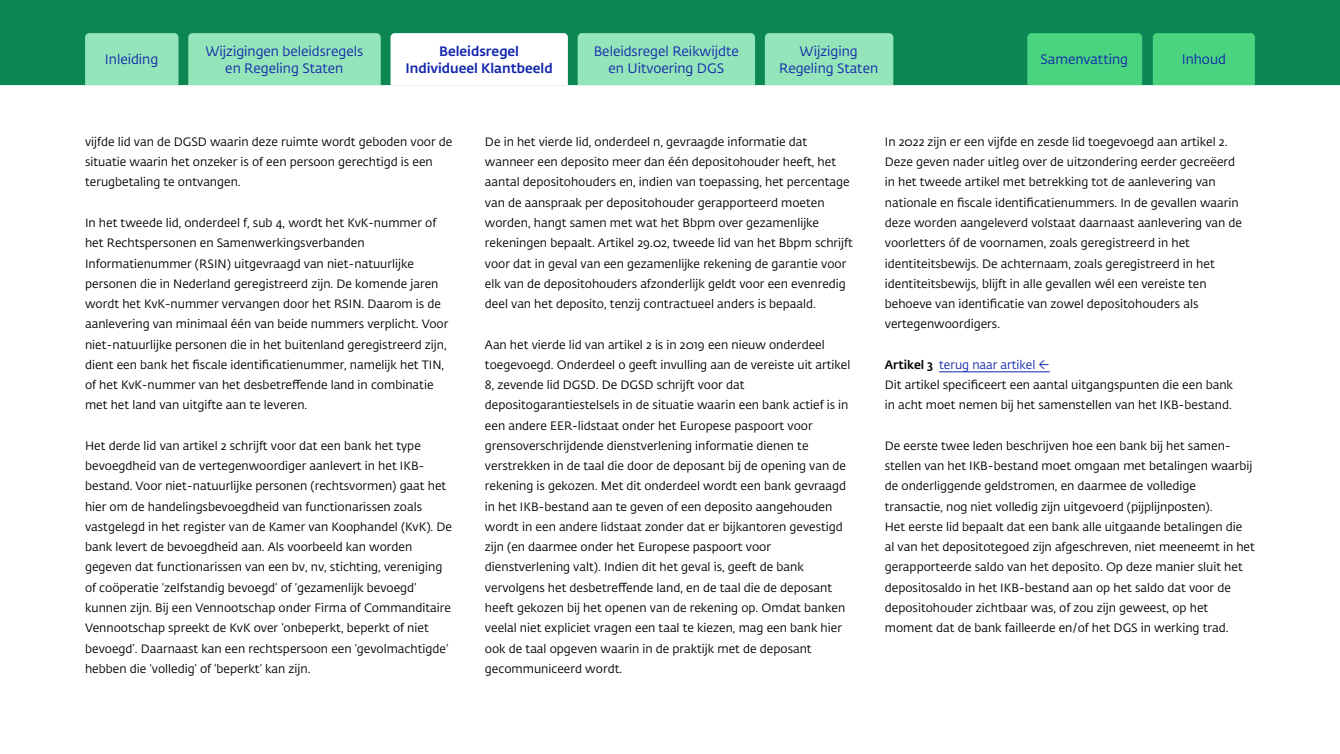
<style>
.page{position:relative;width:1340px;height:754px;background:#fff}
.page>*{position:absolute;margin:0;border:0;box-sizing:border-box;transform-origin:0 0}
.t1{font:13.5px/16.5px "DNB Fedra";color:#1226aa;text-align:center}
.t2{font:500 13.5px/16.5px "DNB Fedra";color:#1226aa;text-align:center}
.P_Broodtekst{font:12px/20.2px "DNB Fedra";color:#000}
.H4_Alineakop{font:12px "DNB Fedra";color:#1226aa}
.s1{font-weight:500;color:#000}
</style>
<div class="page">
<div style="left:0;top:0;width:1339px;height:85px;background:#0c8754"></div>
<div style="left:1027px;top:33px;width:115px;height:52px;background:#4ad480"></div>
<div style="left:1152px;top:33px;width:102px;height:52px;background:#4ad480"></div>
<div style="left:188px;top:33px;width:193px;height:52px;background:#94e5ba"></div>
<svg style="left:390px;top:33px;width:178px;height:52px"></svg>
<div style="left:577px;top:33px;width:178px;height:52px;background:#94e5ba"></div>
<div style="left:765px;top:33px;width:128px;height:52px;background:#94e5ba"></div>
<div style="left:85px;top:33px;width:93px;height:52px;background:#94e5ba"></div>
<hr style="left:939px;top:371px;width:110px;height:1px;background:#1226aa">
<p class="t1" style="left:105px;top:52px;width:55px">Inleiding</p>
<p class="t1" style="left:205px;top:43px;width:159px">Wijzigingen beleidsregels en Regeling Staten</p>
<p class="t2" style="left:405px;top:43px;width:149px">Beleidsregel<br>Individueel Klantbeeld</p>
<p class="t1" style="left:593px;top:43px;width:147px">Beleidsregel Reikwijdte en Uitvoering DGS</p>
<p class="t1" style="left:779px;top:43px;width:101px">Wijziging<br>Regeling Staten</p>
<p class="t1" style="left:1040px;top:52px;width:89px">Samenvatting</p>
<p class="t1" style="left:1181px;top:52px;width:46px">Inhoud</p>
<p class="P_Broodtekst" style="left:85px;top:132px;width:369px">vijfde lid van de DGSD waarin deze ruimte wordt geboden voor de situatie waarin het onzeker is of een persoon gerechtigd is een terugbetaling te ontvangen.</p>
<p class="P_Broodtekst" style="left:85px;top:213px;width:365px">In het tweede lid, onderdeel f, sub 4, wordt het KvK-nummer of het Rechtspersonen en Samenwerkingsverbanden Informatienummer (RSIN) uitgevraagd van niet-natuurlijke personen die in Nederland geregistreerd zijn. De komende jaren wordt het KvK-nummer vervangen door het RSIN. Daarom is de aanlevering van minimaal één van beide nummers verplicht. Voor niet-natuurlijke personen die in het buitenland geregistreerd zijn, dient een bank het fiscale identificatienummer, namelijk het TIN, of het KvK-nummer van het desbetreffende land in combinatie met het land van uitgifte aan te leveren.</p>
<p class="P_Broodtekst" style="left:85px;top:435px;width:368px">Het derde lid van artikel 2 schrijft voor dat een bank het type bevoegdheid van de vertegenwoordiger aanlevert in het IKB&shy;bestand. Voor niet-natuurlijke personen (rechtsvormen) gaat het hier om de handelingsbevoegdheid van functionarissen zoals vastgelegd in het register van de Kamer van Koophandel (KvK). De bank levert de bevoegdheid aan. Als voorbeeld kan worden gegeven dat functionarissen van een bv, nv, stichting, vereniging of coöperatie ‘zelfstandig bevoegd’ of ‘gezamenlijk bevoegd’ kunnen zijn. Bij een Vennootschap onder Firma of Commanditaire Vennootschap spreekt de KvK over ‘onbeperkt, beperkt of niet bevoegd’. Daarnaast kan een rechtspersoon een ‘gevolmachtigde’ hebben die ‘volledig’ of ‘beperkt’ kan zijn.</p>
<p class="P_Broodtekst" style="left:485px;top:132px;width:369px">De in het vierde lid, onderdeel n, gevraagde informatie dat wanneer een deposito meer dan één depositohouder heeft, het aantal depositohouders en, indien van toepassing, het percentage van de aanspraak per depositohouder gerapporteerd moeten worden, hangt samen met wat het Bbpm over gezamenlijke rekeningen bepaalt. Artikel 29.02, tweede lid van het Bbpm schrijft voor dat in geval van een gezamenlijke rekening de garantie voor elk van de depositohouders afzonderlijk geldt voor een evenredig deel van het deposito, tenzij contractueel anders is bepaald.</p>
<p class="P_Broodtekst" style="left:485px;top:334px;width:367px">Aan het vierde lid van artikel 2 is in 2019 een nieuw onderdeel toegevoegd. Onderdeel o geeft invulling aan de vereiste uit artikel 8, zevende lid DGSD. De DGSD schrijft voor dat depositogarantiestelsels in de situatie waarin een bank actief is in een andere EER-lidstaat onder het Europese paspoort voor grensoverschrijdende dienstverlening informatie dienen te verstrekken in de taal die door de deposant bij de opening van de rekening is gekozen. Met dit onderdeel wordt een bank gevraagd in het IKB-bestand aan te geven of een deposito aangehouden wordt in een andere lidstaat zonder dat er bijkantoren gevestigd zijn (en daarmee onder het Europese paspoort voor dienstverlening valt). Indien dit het geval is, geeft de bank vervolgens het desbetreffende land, en de taal die de deposant heeft gekozen bij het openen van de rekening op. Omdat banken veelal niet expliciet vragen een taal te kiezen, mag een bank hier ook de taal opgeven waarin in de praktijk met de deposant gecommuniceerd wordt.</p>
<p class="P_Broodtekst" style="left:884px;top:132px;width:359px">In 2022 zijn er een vijfde en zesde lid toegevoegd aan artikel 2.<br>Deze geven nader uitleg over de uitzondering eerder gecreëerd in het tweede artikel met betrekking tot de aanlevering van nationale en fiscale identificatienummers. In de gevallen waarin deze worden aangeleverd volstaat daarnaast aanlevering van de voorletters óf de voornamen, zoals geregistreerd in het identiteitsbewijs. De achternaam, zoals geregistreerd in het identiteitsbewijs, blijft in alle gevallen wél een vereiste ten behoeve van identificatie van zowel depositohouders als vertegenwoordigers.</p>
<h4 class="H4_Alineakop" style="left:884px;top:357px;width:152px"><span class="s1">Artikel 3</span> terug naar artikel</h4>
<p class="P_Broodtekst" style="left:884px;top:375px;width:350px">Dit artikel specificeert een aantal uitgangspunten die een bank in acht moet nemen bij het samenstellen van het IKB-bestand.</p>
<p class="P_Broodtekst" style="left:884px;top:435px;width:371px">De eerste twee leden beschrijven hoe een bank bij het samen&shy;stellen van het IKB-bestand moet omgaan met betalingen waarbij de onderliggende geldstromen, en daarmee de volledige transactie, nog niet volledig zijn uitgevoerd (pijplijnposten).<br>Het eerste lid bepaalt dat een bank alle uitgaande betalingen die al van het depositotegoed zijn afgeschreven, niet meeneemt in het gerapporteerde saldo van het deposito. Op deze manier sluit het depositosaldo in het IKB-bestand aan op het saldo dat voor de depositohouder zichtbaar was, of zou zijn geweest, op het moment dat de bank failleerde en/of het DGS in werking trad.</p>
</div>
